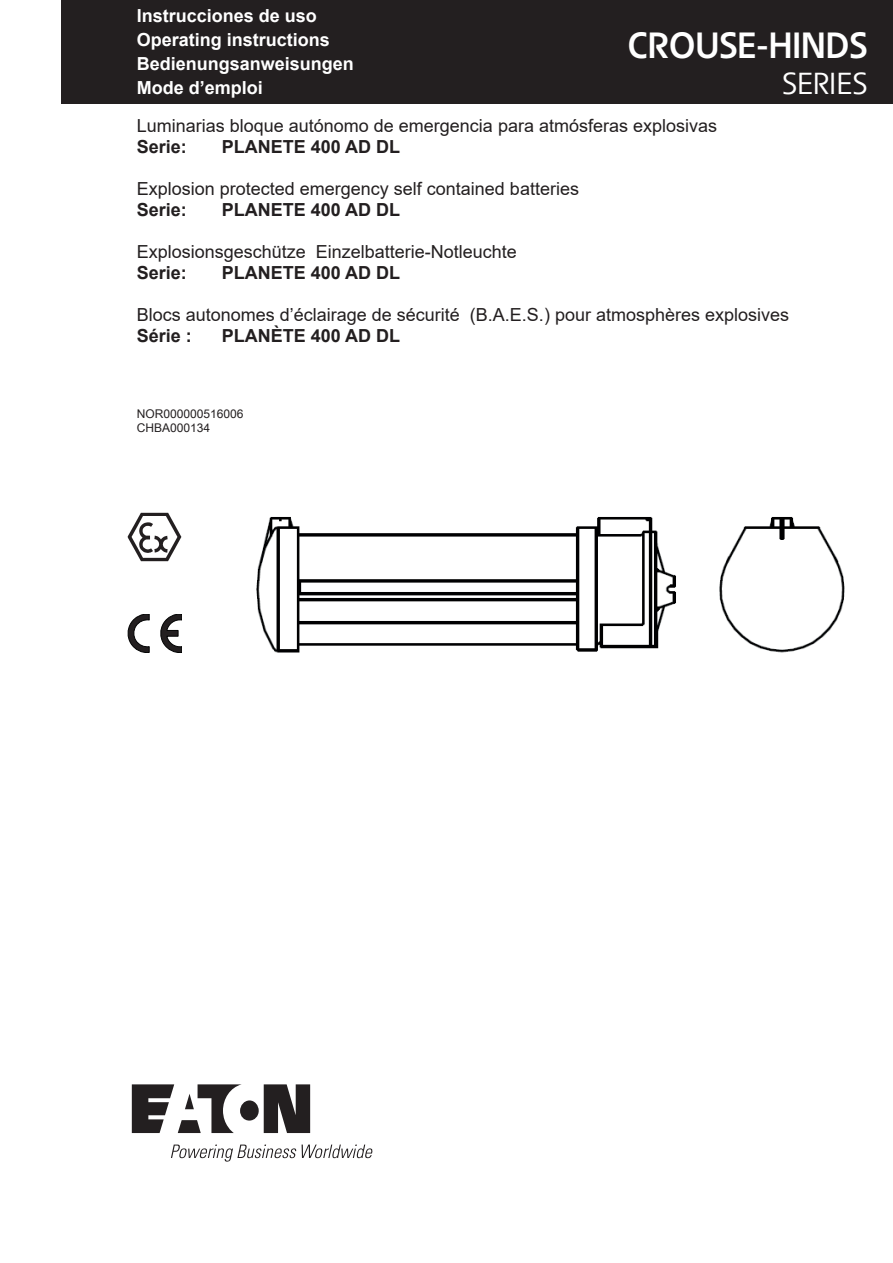
<style>
.page{position:relative;width:893px;height:1263px;background:#fff}
.page>*{position:absolute;margin:0;border:0;box-sizing:border-box;transform-origin:0 0}
.t1{font:700 36px "Eaton";color:#fff}
.t2{font:30px "Eaton";color:#fff}
.t3{font:18px "Arial";color:#231f20}
.t4{font:700 18px "Arial";color:#231f20}
.t5{font:700 18px/24px "Arial";color:#fff}
.t6{font:12px/13.5px "Arial Unicode MS";color:#231f20}
</style>
<div class="page">
<div style="left:62px;top:0;width:831px;height:104px;background:#231f20"></div>
<img style="left:256px;top:517px;width:589px;height:136px">
<img style="left:128px;top:513px;width:54px;height:48px">
<svg style="left:128px;top:614px;width:21px;height:39px"></svg>
<svg style="left:160px;top:614px;width:22px;height:39px"></svg>
<svg style="left:132px;top:1084px;width:178px;height:49px"></svg>
<svg style="left:171px;top:1144px;width:125px;height:17px"></svg>
<svg style="left:302px;top:1144px;width:71px;height:14px"></svg>
<p class="t5" style="left:137px;top:4px;width:219px">Instrucciones de uso<br>Operating instructions<br>Bedienungsanweisungen<br>Mode d’emploi</p>
<h1 class="t1" style="left:628px;top:23px;width:241px">CROUSE-HINDS</h1>
<h2 class="t2" style="left:782px;top:64px;width:87px">SERIES</h2>
<p class="t3" style="left:137px;top:113px;width:582px">Luminarias bloque autónomo de emergencia para atmósferas explosivas</p>
<p class="t4" style="left:137px;top:134px;width:52px">Serie:</p>
<p class="t4" style="left:222px;top:134px;width:180px">PLANETE 400 AD DL</p>
<p class="t3" style="left:137px;top:176px;width:444px">Explosion protected emergency self contained batteries</p>
<p class="t4" style="left:137px;top:197px;width:52px">Serie:</p>
<p class="t4" style="left:222px;top:197px;width:180px">PLANETE 400 AD DL</p>
<p class="t3" style="left:137px;top:239px;width:382px">Explosionsgeschütze Einzelbatterie-Notleuchte</p>
<p class="t4" style="left:137px;top:260px;width:52px">Serie:</p>
<p class="t4" style="left:222px;top:260px;width:180px">PLANETE 400 AD DL</p>
<p class="t3" style="left:137px;top:302px;width:654px">Blocs autonomes d’éclairage de sécurité (B.A.E.S.) pour atmosphères explosives</p>
<p class="t4" style="left:137px;top:323px;width:57px">Série :</p>
<p class="t4" style="left:222px;top:323px;width:180px">PLANÈTE 400 AD DL</p>
<p class="t6" style="left:137px;top:407px;width:108px">NOR000000516006<br>CHBA000134</p>
</div>
